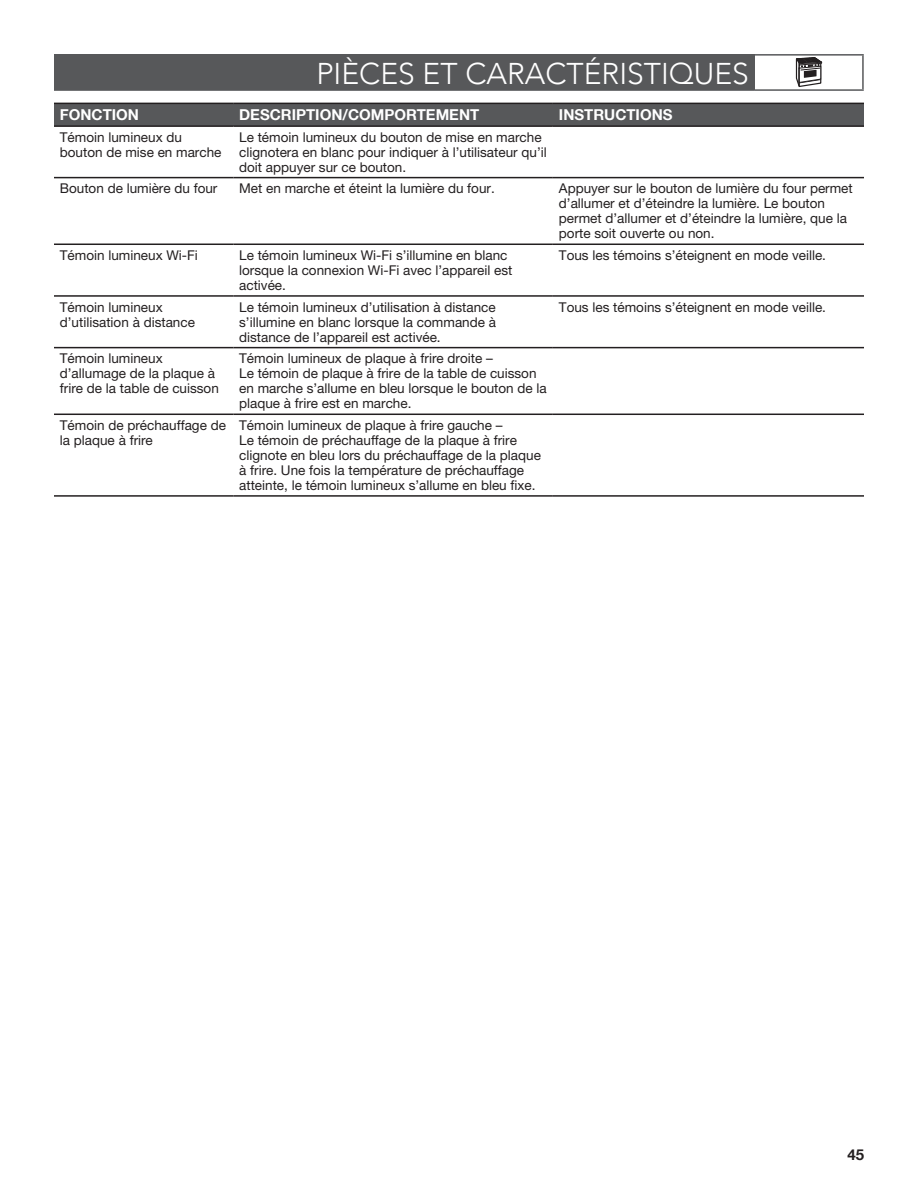
<style>
.page{position:relative;width:918px;height:1188px;background:#fff}
.page>*{position:absolute;margin:0;border:0;box-sizing:border-box;transform-origin:0 0}
.t1{font:300 30px "Avenir LT";color:#fff}
.t2{font:700 15px "Helvetica Neue LT Com";color:#fff}
.t3{font:700 15px "Helvetica Neue LT Com";color:#231f20}
.t4{font:13.5px/15px "Helvetica Neue LT Std";color:#231f20}
</style>
<div class="page">
<div style="left:55px;top:55px;width:700px;height:35px;background:#57585a"></div>
<hr style="left:755px;top:54px;width:109px;height:2px;background:#57585a">
<hr style="left:862px;top:55px;width:2px;height:34px;background:#57585a">
<hr style="left:54px;top:54px;width:701px;height:2px;background:#57585a">
<hr style="left:54px;top:55px;width:2px;height:34px;background:#57585a">
<hr style="left:755px;top:89px;width:109px;height:2px;background:#57585a">
<hr style="left:54px;top:89px;width:701px;height:2px;background:#57585a">
<svg style="left:795px;top:57px;width:27px;height:30px"></svg>
<div style="left:54px;top:104px;width:810px;height:21px;background:#57585a"></div>
<hr style="left:54px;top:103px;width:179px;height:1px;background:#231f20">
<hr style="left:233px;top:103px;width:320px;height:1px;background:#231f20">
<hr style="left:553px;top:103px;width:311px;height:1px;background:#231f20">
<hr style="left:54px;top:125px;width:179px;height:2px;background:#231f20">
<hr style="left:233px;top:125px;width:320px;height:2px;background:#231f20">
<hr style="left:553px;top:125px;width:311px;height:2px;background:#231f20">
<hr style="left:54px;top:177px;width:179px;height:1px;background:#231f20">
<hr style="left:233px;top:177px;width:320px;height:1px;background:#231f20">
<hr style="left:553px;top:177px;width:311px;height:1px;background:#231f20">
<hr style="left:54px;top:244px;width:179px;height:1px;background:#231f20">
<hr style="left:233px;top:244px;width:320px;height:1px;background:#231f20">
<hr style="left:553px;top:244px;width:311px;height:1px;background:#231f20">
<hr style="left:54px;top:295px;width:179px;height:2px;background:#231f20">
<hr style="left:233px;top:295px;width:320px;height:2px;background:#231f20">
<hr style="left:553px;top:295px;width:311px;height:2px;background:#231f20">
<hr style="left:54px;top:347px;width:179px;height:1px;background:#231f20">
<hr style="left:233px;top:347px;width:320px;height:1px;background:#231f20">
<hr style="left:553px;top:347px;width:311px;height:1px;background:#231f20">
<hr style="left:54px;top:414px;width:179px;height:1px;background:#231f20">
<hr style="left:233px;top:414px;width:320px;height:1px;background:#231f20">
<hr style="left:553px;top:414px;width:311px;height:1px;background:#231f20">
<hr style="left:54px;top:495px;width:179px;height:2px;background:#231f20">
<hr style="left:233px;top:495px;width:320px;height:2px;background:#231f20">
<hr style="left:553px;top:495px;width:311px;height:2px;background:#231f20">
<h1 class="t1" style="left:316px;top:56px;width:434px">PIÈCES ET CARACTÉRISTIQUES</h1>
<p class="t2" style="left:60px;top:109px;width:81px">FONCTION</p>
<p class="t2" style="left:239px;top:109px;width:242px">DESCRIPTION/COMPORTEMENT</p>
<p class="t2" style="left:559px;top:109px;width:115px">INSTRUCTIONS</p>
<p class="t4" style="left:60px;top:130px;width:163px">Témoin lumineux du bouton de mise en marche</p>
<p class="t4" style="left:239px;top:130px;width:309px">Le témoin lumineux du bouton de mise en marche clignotera en blanc pour indiquer à l’utilisateur qu’il doit appuyer sur ce bouton.</p>
<p class="t4" style="left:60px;top:181px;width:159px">Bouton de lumière du four</p>
<p class="t4" style="left:239px;top:181px;width:257px">Met en marche et éteint la lumière du four.</p>
<p class="t4" style="left:559px;top:181px;width:295px">Appuyer sur le bouton de lumière du four permet d’allumer et d’éteindre la lumière. Le bouton permet d’allumer et d’éteindre la lumière, que la porte soit ouverte ou non.</p>
<p class="t4" style="left:60px;top:248px;width:140px">Témoin lumineux Wi-Fi</p>
<p class="t4" style="left:239px;top:248px;width:275px">Le témoin lumineux Wi-Fi s’illumine en blanc lorsque la connexion Wi-Fi avec l’appareil est activée.</p>
<p class="t4" style="left:559px;top:248px;width:269px">Tous les témoins s’éteignent en mode veille.</p>
<p class="t4" style="left:60px;top:299px;width:137px">Témoin lumineux d’utilisation à distance</p>
<p class="t4" style="left:239px;top:299px;width:258px;text-align:justify">Le témoin lumineux d’utilisation à distance s’illumine en blanc lorsque la commande à distance de l’appareil est activée.</p>
<p class="t4" style="left:559px;top:299px;width:269px">Tous les témoins s’éteignent en mode veille.</p>
<p class="t4" style="left:60px;top:351px;width:161px">Témoin lumineux d’allumage de la plaque à frire de la table de cuisson</p>
<p class="t4" style="left:239px;top:351px;width:309px">Témoin lumineux de plaque à frire droite –<br>Le témoin de plaque à frire de la table de cuisson en marche s’allume en bleu lorsque le bouton de la plaque à frire est en marche.</p>
<p class="t4" style="left:60px;top:418px;width:168px">Témoin de préchauffage de la plaque à frire</p>
<p class="t4" style="left:239px;top:418px;width:303px">Témoin lumineux de plaque à frire gauche –<br>Le témoin de préchauffage de la plaque à frire clignote en bleu lors du préchauffage de la plaque à frire. Une fois la température de préchauffage atteinte, le témoin lumineux s’allume en bleu fixe.</p>
<p class="t3" style="left:847px;top:1149px;width:18px">45</p>
</div>
